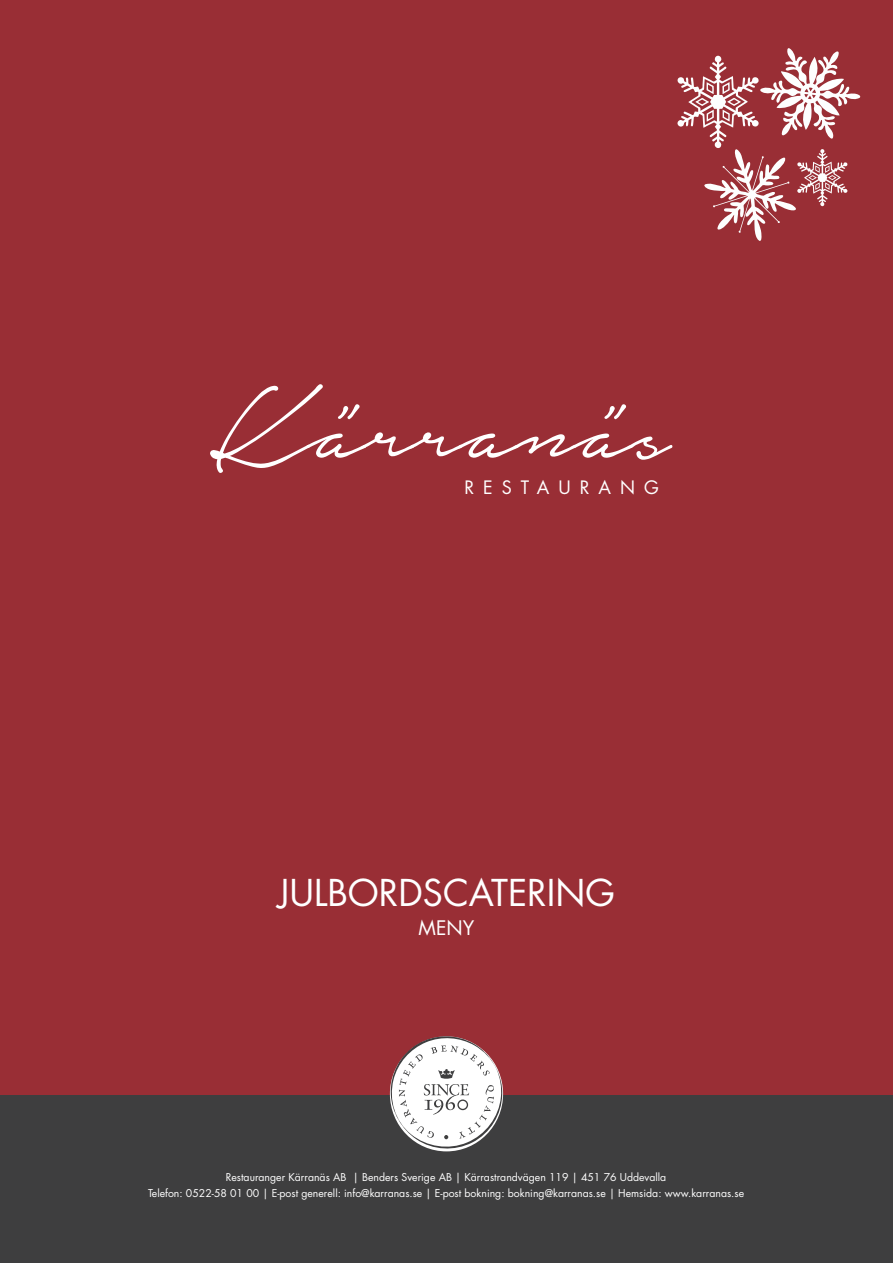
<style>
.page{position:relative;width:893px;height:1263px;background:#992e35}
.page>*{position:absolute;margin:0;border:0;box-sizing:border-box;transform-origin:0 0}
.t1{font:127.5px "Notera Personal Use Only";color:#fff}
.t2{font:36px "Futura Std";color:#fff}
.t3{font:19.5px "Futura Std";color:#fff}
.t4{font:18px "Futura Std";letter-spacing:.5em;color:#fff}
.t5{font:10.5px "Futura Std";color:#fff}
</style>
<div class="page">
<div style="left:0;top:1095px;width:893px;height:168px;background:#3e3e3f"></div>
<svg style="left:391px;top:1036px;width:111px;height:112px"></svg>
<svg style="left:677px;top:48px;width:183px;height:193px"></svg>
<p class="t1" style="left:210px;top:366px;width:462px">Kärranäs</p>
<p class="t4" style="left:464px;top:476px;width:196px">RESTAURANG</p>
<p class="t2" style="left:278px;top:869px;width:338px">JULBORDSCATERING</p>
<p class="t3" style="left:419px;top:915px;width:57px">MENY</p>
<p class="t5" style="left:226px;top:1170px;width:442px">Restauranger Kärranäs AB | Benders Sverige AB | Kärrastrandvägen 119 | 451 76 Uddevalla</p>
<p class="t5" style="left:148px;top:1186px;width:598px">Telefon: 0522-58 01 00 | E-post generell: info@karranas.se | E-post bokning: bokning@karranas.se | Hemsida: www.karranas.se</p>
</div>
